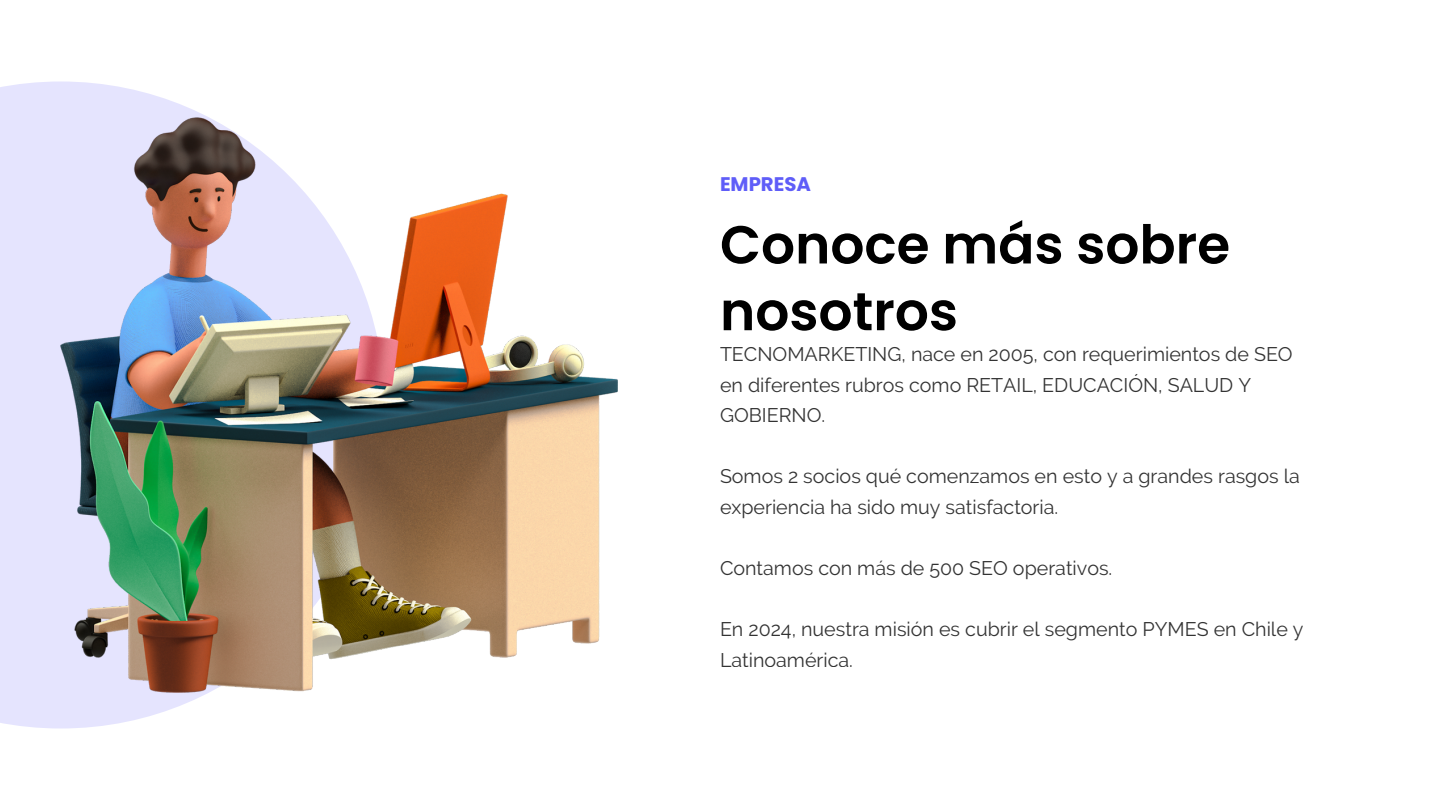
<style>
.page{position:relative;width:1440px;height:810px;background:#fff}
.page>*{position:absolute;margin:0;border:0;box-sizing:border-box;transform-origin:0 0}
.t1{font:600 53.4px/66.8px "Poppins";color:#000}
.t2{font:19.7px/30.6px "Raleway";color:#000}
.t3{font:700 19.7px "Poppins";color:#5f5df8}
</style>
<div class="page">
<div style="left:0;top:81px;width:384px;height:648px;background:linear-gradient(to right,#e2e1fe,#fff)"></div>
<img style="left:61px;top:117px;width:556px;height:576px">
<h1 class="t3" style="left:720px;top:170px;width:93px">EMPRESA</h1>
<h2 class="t1" style="left:720px;top:211px;width:512px">Conoce más sobre nosotros</h2>
<p class="t2" style="left:720px;top:339px;width:574px">TECNOMARKETING, nace en 2005, con requerimientos de SEO en diferentes rubros como RETAIL, EDUCACIÓN, SALUD Y<br>GOBIERNO.</p>
<p class="t2" style="left:720px;top:461px;width:581px">Somos 2 socios qué comenzamos en esto y a grandes rasgos la experiencia ha sido muy satisfactoria.</p>
<p class="t2" style="left:720px;top:553px;width:394px">Contamos con más de 500 SEO operativos.</p>
<p class="t2" style="left:720px;top:614px;width:585px">En 2024, nuestra misión es cubrir el segmento PYMES en Chile y<br>Latinoamérica.</p>
</div>
